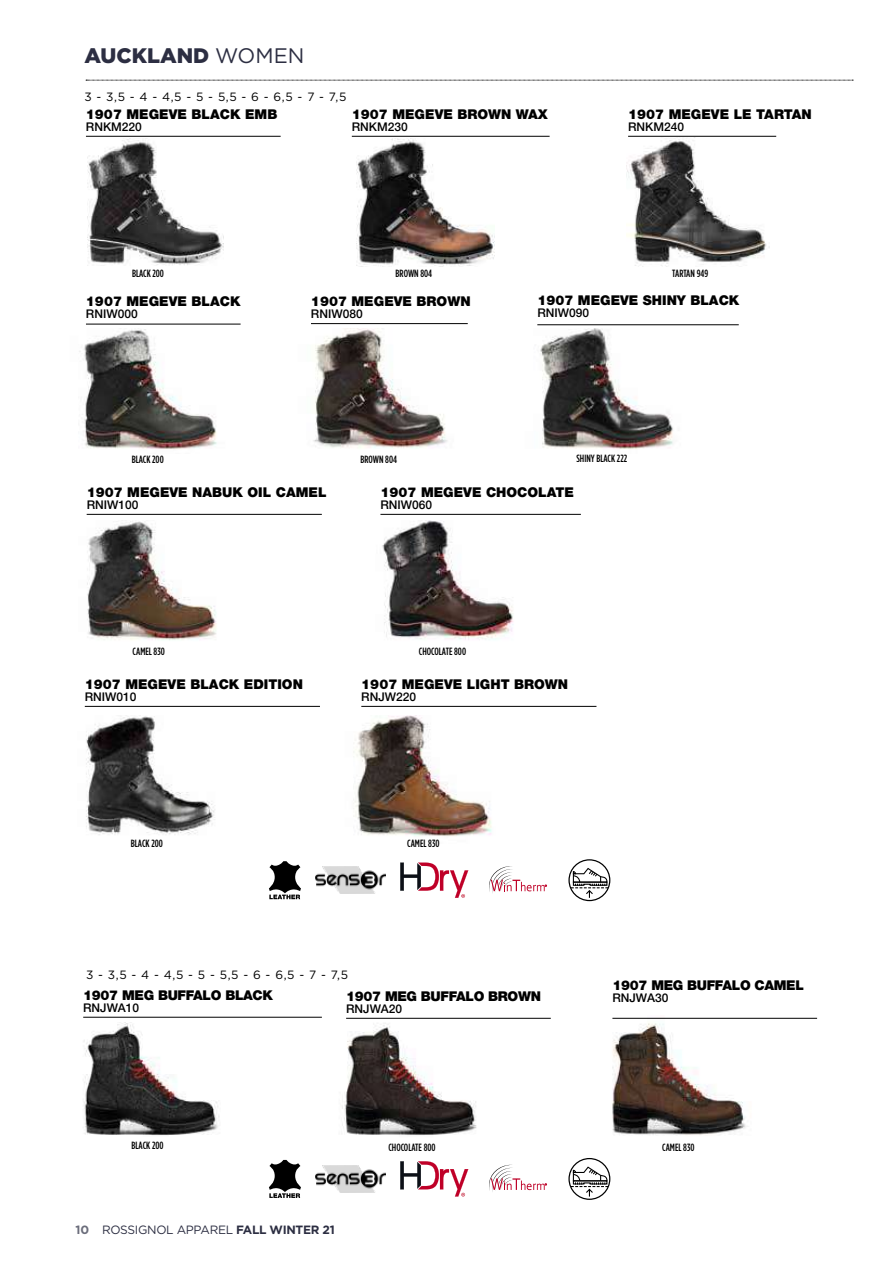
<style>
.page{position:relative;width:893px;height:1263px;background:#fff}
.page>*{position:absolute;margin:0;border:0;box-sizing:border-box;transform-origin:0 0}
.t1{font:900 21px "Gotham";color:#2c2e42}
.t2{font:900 13.5px "Helvetica Neue LT Std";color:#000}
.t3{font:900 13.5px "Helvetica Neue LT Std";letter-spacing:-.025em;color:#000}
.t4{font:500 12px "Helvetica Neue LT Std";color:#000}
.t5{font:12px "Gotham";color:#000}
.t6{font:12px "Gotham";letter-spacing:-.025em;color:#2c2e42}
.t7{font:500 10.5px "Gotham Condensed";color:#000}
.s1{font-weight:400}
.s2{font-weight:700;color:#6b6d7b}
.s3{font-weight:700}
</style>
<div class="page">
<img style="left:86px;top:715px;width:129px;height:120px">
<img style="left:353px;top:715px;width:139px;height:121px">
<hr style="left:85px;top:706px;width:235px;height:1px;background:#000">
<hr style="left:361px;top:706px;width:235px;height:1px;background:#000">
<hr style="left:83px;top:1017px;width:239px;height:1px;background:#000">
<img style="left:83px;top:1022px;width:137px;height:113px">
<img style="left:342px;top:1017px;width:144px;height:118px">
<img style="left:612px;top:1017px;width:144px;height:118px">
<hr style="left:346px;top:1018px;width:205px;height:1px;background:#000">
<hr style="left:612px;top:1018px;width:205px;height:1px;background:#000">
<svg style="left:86px;top:80px;width:767px;height:1px"></svg>
<img style="left:79px;top:329px;width:138px;height:121px">
<img style="left:313px;top:328px;width:135px;height:121px">
<img style="left:540px;top:328px;width:133px;height:121px">
<hr style="left:86px;top:324px;width:155px;height:1px;background:#000">
<hr style="left:311px;top:323px;width:157px;height:1px;background:#000">
<hr style="left:537px;top:324px;width:202px;height:1px;background:#000">
<img style="left:87px;top:521px;width:130px;height:119px">
<img style="left:382px;top:520px;width:131px;height:120px">
<hr style="left:87px;top:514px;width:235px;height:1px;background:#000">
<hr style="left:380px;top:514px;width:201px;height:1px;background:#000">
<img style="left:87px;top:139px;width:136px;height:126px">
<img style="left:626px;top:137px;width:144px;height:129px">
<img style="left:357px;top:139px;width:137px;height:128px">
<hr style="left:86px;top:136px;width:195px;height:1px;background:#000">
<hr style="left:628px;top:136px;width:148px;height:1px;background:#000">
<hr style="left:352px;top:136px;width:198px;height:1px;background:#000">
<img style="left:316px;top:867px;width:69px;height:26px">
<svg style="left:489px;top:866px;width:58px;height:27px"></svg>
<div style="left:568px;top:859px;width:42px;height:42px;border:1px solid #000;border-radius:50%"></div>
<svg style="left:571px;top:867px;width:37px;height:31px"></svg>
<svg style="left:269px;top:861px;width:32px;height:38px"></svg>
<svg style="left:400px;top:862px;width:68px;height:36px"></svg>
<img style="left:316px;top:1165px;width:69px;height:27px">
<svg style="left:489px;top:1165px;width:58px;height:27px"></svg>
<div style="left:568px;top:1158px;width:42px;height:42px;border:1px solid #000;border-radius:50%"></div>
<svg style="left:571px;top:1166px;width:37px;height:30px"></svg>
<svg style="left:269px;top:1160px;width:32px;height:38px"></svg>
<svg style="left:400px;top:1161px;width:68px;height:35px"></svg>
<h1 class="t1" style="left:84px;top:43px;width:221px">AUCKLAND <span class="s1">WOMEN</span></h1>
<p class="t5" style="left:84px;top:90px;width:264px">3 - 3,5 - 4 - 4,5 - 5 - 5,5 - 6 - 6,5 - 7 - 7,5</p>
<p class="t2" style="left:86px;top:106px;width:193px">1907 MEGEVE BLACK EMB</p>
<p class="t4" style="left:86px;top:119px;width:58px">RNKM220</p>
<p class="t2" style="left:352px;top:106px;width:198px">1907 MEGEVE BROWN WAX</p>
<p class="t4" style="left:352px;top:119px;width:58px">RNKM230</p>
<p class="t2" style="left:628px;top:106px;width:185px">1907 MEGEVE LE TARTAN</p>
<p class="t4" style="left:628px;top:119px;width:58px">RNKM240</p>
<p class="t7" style="left:132px;top:267px;width:34px">BLACK 200</p>
<p class="t7" style="left:396px;top:267px;width:38px">BROWN 804</p>
<p class="t7" style="left:672px;top:267px;width:38px">TARTAN 949</p>
<p class="t2" style="left:86px;top:294px;width:156px">1907 MEGEVE BLACK</p>
<p class="t4" style="left:86px;top:307px;width:53px">RNIW000</p>
<p class="t7" style="left:132px;top:453px;width:34px">BLACK 200</p>
<p class="t2" style="left:311px;top:293px;width:161px">1907 MEGEVE BROWN</p>
<p class="t4" style="left:311px;top:307px;width:53px">RNIW080</p>
<p class="t7" style="left:360px;top:453px;width:38px">BROWN 804</p>
<p class="t2" style="left:537px;top:292px;width:204px">1907 MEGEVE SHINY BLACK</p>
<p class="t4" style="left:537px;top:305px;width:53px">RNIW090</p>
<p class="t7" style="left:576px;top:452px;width:52px">SHINY BLACK 222</p>
<p class="t2" style="left:87px;top:484px;width:241px">1907 MEGEVE NABUK OIL CAMEL</p>
<p class="t4" style="left:87px;top:497px;width:53px">RNIW100</p>
<p class="t2" style="left:380px;top:484px;width:195px">1907 MEGEVE CHOCOLATE</p>
<p class="t4" style="left:380px;top:497px;width:53px">RNIW060</p>
<p class="t7" style="left:133px;top:645px;width:34px">CAMEL 830</p>
<p class="t2" style="left:85px;top:676px;width:220px">1907 MEGEVE BLACK EDITION</p>
<p class="t4" style="left:85px;top:689px;width:53px">RNIW010</p>
<p class="t7" style="left:419px;top:645px;width:49px">CHOCOLATE 800</p>
<p class="t2" style="left:361px;top:676px;width:208px">1907 MEGEVE LIGHT BROWN</p>
<p class="t4" style="left:361px;top:689px;width:56px">RNJW220</p>
<p class="t7" style="left:131px;top:837px;width:34px">BLACK 200</p>
<p class="t7" style="left:407px;top:837px;width:34px">CAMEL 830</p>
<p class="t5" style="left:86px;top:967px;width:264px">3 - 3,5 - 4 - 4,5 - 5 - 5,5 - 6 - 6,5 - 7 - 7,5</p>
<p class="t3" style="left:83px;top:987px;width:191px">1907 MEG BUFFALO BLACK</p>
<p class="t4" style="left:83px;top:1000px;width:57px">RNJWA10</p>
<p class="t3" style="left:346px;top:988px;width:196px">1907 MEG BUFFALO BROWN</p>
<p class="t4" style="left:346px;top:1001px;width:57px">RNJWA20</p>
<p class="t3" style="left:612px;top:977px;width:193px">1907 MEG BUFFALO CAMEL</p>
<p class="t4" style="left:612px;top:990px;width:57px">RNJWA30</p>
<p class="t7" style="left:132px;top:1140px;width:34px">BLACK 200</p>
<p class="t6" style="left:76px;top:1222px;width:261px"><span class="s2">10</span> ROSSIGNOL APPAREL <span class="s3">FALL WINTER 21</span></p>
<p class="t7" style="left:388px;top:1141px;width:49px">CHOCOLATE 800</p>
<p class="t7" style="left:662px;top:1141px;width:34px">CAMEL 830</p>
</div>
